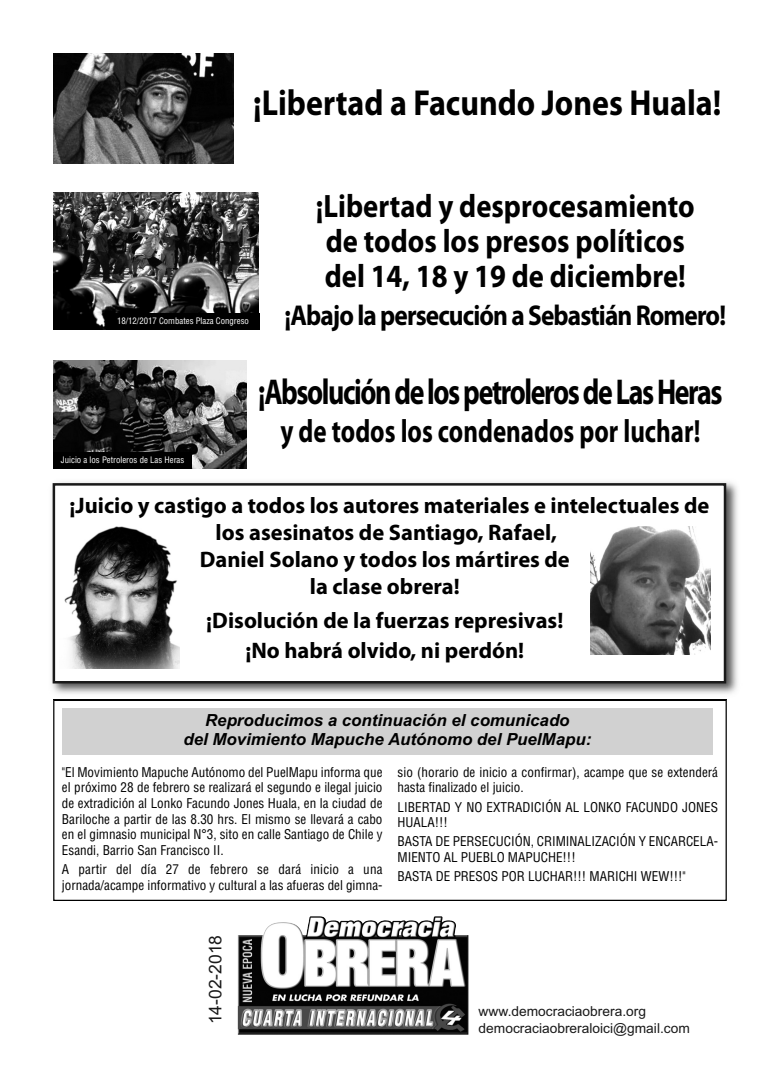
<style>
.page{position:relative;width:780px;height:1088px;background:#fff}
.page>*{position:absolute;margin:0;border:0;box-sizing:border-box;transform-origin:0 0}
.t1{font:700 36.25px "Myriad Pro";color:#000;scale:.88 1}
.t2{font:700 36px "Myriad Pro";letter-spacing:-.05em;color:#000;scale:.78 1}
.t3{font:700 32.5px/35px "Myriad Pro";color:#000;scale:.88 1}
.t4{font:700 32.25px "Myriad Pro";color:#000;scale:.78 1}
.t5{font:700 28.75px "Myriad Pro";letter-spacing:-.035em;color:#000;scale:.88 1}
.t6{font:700 22.5px/27px "Myriad Pro";color:#000;text-align:center}
.t7{font:17.5px "Arial";color:#191919}
.t8{font:italic 700 16.75px/18.8px "Arial";color:#000;text-align:center}
.t9{font:13.75px/16.5px "Arial";color:#191919}
.t10{font:condensed 13.12px/15.6px "Helvetica";color:#000}
.t11{font:condensed 8.75px "Helvetica";color:#fff}
</style>
<div class="page">
<div style="left:53px;top:700px;width:673px;height:201px;border:1px solid #000"></div>
<div style="left:62px;top:707px;width:650px;height:47px;background:#d1d1d1"></div>
<img style="left:53px;top:53px;width:180px;height:111px">
<img style="left:53px;top:192px;width:206px;height:137px">
<img style="left:238px;top:916px;width:230px;height:118px">
<img style="left:53px;top:360px;width:193px;height:108px">
<div style="left:106px;top:313px;width:153px;height:17px;background:#000"></div>
<div style="left:53px;top:452px;width:139px;height:16px;background:#000"></div>
<img style="left:52px;top:482px;width:686px;height:218px">
<img style="left:53px;top:700px;width:673px;height:1px">
<div style="left:55px;top:486px;width:668px;height:195px;background:#fff"></div>
<div style="left:53px;top:483px;width:673px;height:200px;border:2px solid #191919"></div>
<img style="left:64px;top:527px;width:115px;height:141px">
<img style="left:590px;top:527px;width:120px;height:127px">
<h1 class="t1" style="left:253px;top:89px;width:533px">¡Libertad a Facundo Jones Huala!</h1>
<p class="t11" style="left:117px;top:317px;width:133px">18/12/2017 Combates Plaza Congreso</p>
<h3 class="t3" style="left:316px;top:191px;width:432px">¡Libertad y desprocesamiento de todos los presos políticos del 14, 18 y 19 de diciembre!</h3>
<h3 class="t5" style="left:284px;top:304px;width:503px">¡Abajo la persecución a Sebastián Romero!</h3>
<h2 class="t2" style="left:258px;top:378px;width:596px">¡AbsolucióndelospetrolerosdeLasHeras</h2>
<h3 class="t4" style="left:280px;top:419px;width:540px">y de todos los condenados por luchar!</h3>
<p class="t11" style="left:61px;top:456px;width:125px">Juicio a los Petroleros de Las Heras</p>
<h3 class="t6" style="left:70px;top:493px;width:641px">¡Juicio y castigo a todos los autores materiales e intelectuales de los asesinatos de Santiago, Rafael,<br>Daniel Solano y todos los mártires de<br>la clase obrera!</h3>
<h3 class="t6" style="left:206px;top:607px;width:358px;line-height:30.4px">¡Disolución de la fuerzas represivas! ¡No habrá olvido, ni perdón!</h3>
<p class="t8" style="left:183px;top:711px;width:409px">Reproducimos a continuación el comunicado<br>del Movimiento Mapuche Autónomo del PuelMapu:</p>
<p class="t10" style="left:62px;top:765px;width:322px;text-align:justify">"El Movimiento Mapuche Autónomo del PuelMapu informa que el próximo 28 de febrero se realizará el segundo e ilegal juicio de extradición al Lonko Facundo Jones Huala, en la ciudad de Bariloche a partir de las 8.30 hrs. El mismo se llevará a cabo en el gimnasio municipal N°3, sito en calle Santiago de Chile y Esandi, Barrio San Francisco II.</p>
<p class="t10" style="left:62px;top:862px;width:322px">A partir del día 27 de febrero se dará inicio a una jornada/acampe informativo y cultural a las afueras del gimna-</p>
<p class="t10" style="left:397px;top:765px;width:322px">sio (horario de inicio a confirmar), acampe que se extenderá hasta finalizado el juicio.</p>
<p class="t10" style="left:397px;top:800px;width:322px">LIBERTAD Y NO EXTRADICIÓN AL LONKO FACUNDO JONES<br>HUALA!!!</p>
<p class="t10" style="left:397px;top:835px;width:322px">BASTA DE PERSECUCIÓN, CRIMINALIZACIÓN Y ENCARCELA-<br>MIENTO AL PUEBLO MAPUCHE!!!</p>
<p class="t10" style="left:397px;top:869px;width:289px">BASTA DE PRESOS POR LUCHAR!!! MARICHI WEW!!!"</p>
<h3 class="t7" style="left:205px;top:1024px;width:91px;rotate:-90deg">14-02-2018</h3>
<p class="t9" style="left:478px;top:1003px;width:213px">www.democraciaobrera.org democraciaobreraloici@gmail.com</p>
</div>
